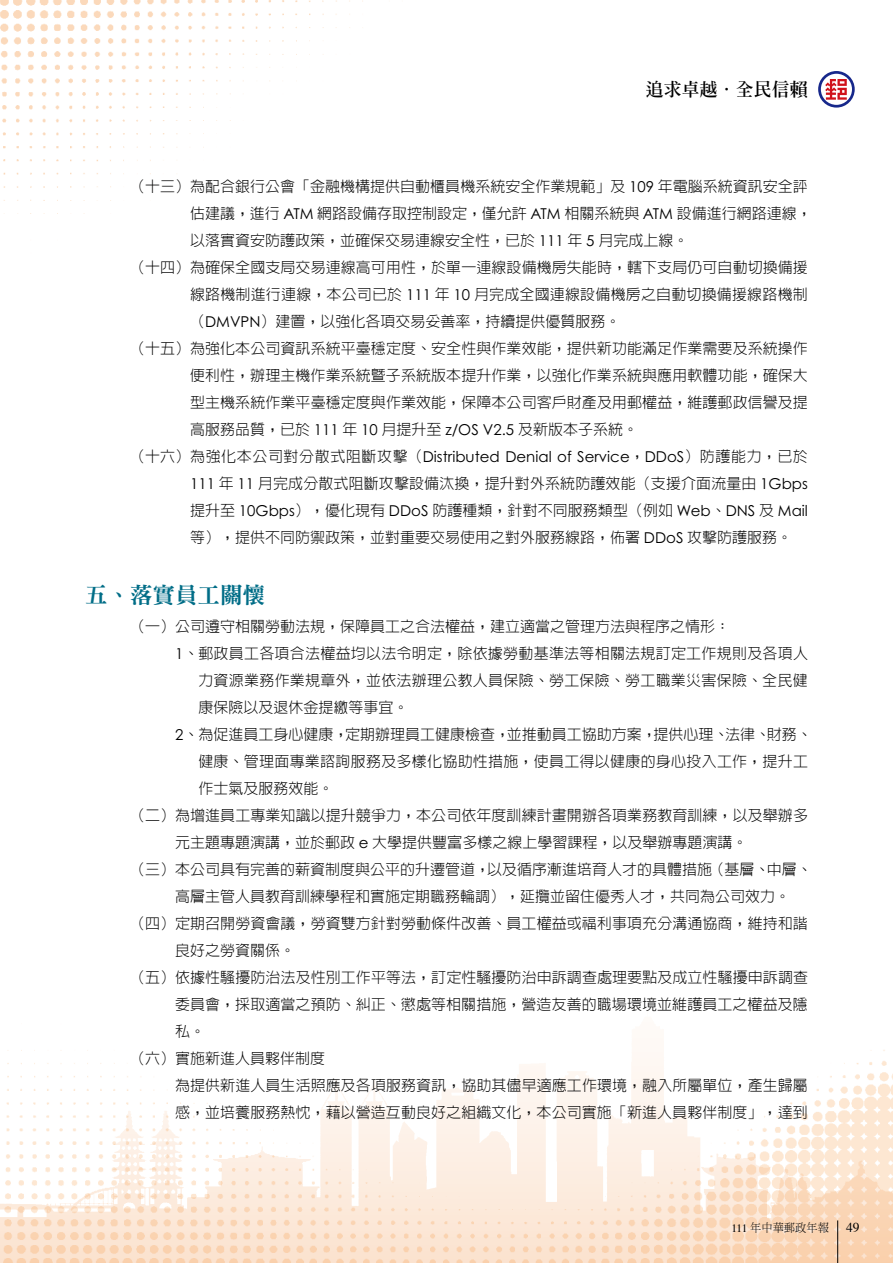
<style>
.page{position:relative;width:893px;height:1263px;background:#fff}
.page>*{position:absolute;margin:0;border:0;box-sizing:border-box;transform-origin:0 0}
.t1{font:22.5px "DF Ming Std W9";color:#006d87}
.t2{font:800 18px "AR Ming B5";color:#000}
.t3{font:300 15px/27px "AR Hei B5";letter-spacing:.005em;color:#000;text-align:justify}
.t4{font:15px "Century Gothic";color:#000}
.t5{font:13.5px "Times";color:#000}
.t6{font:300 11.25px "AR Ming B5";color:#000}
.s1{font-family:"Century Gothic";font-weight:400}
.s2{font-family:"AR Hei B5";font-weight:300}
.s3{font-family:"Times";font-weight:400}
</style>
<div class="page">
<img style="left:0;top:0;width:363px;height:214px">
<img style="left:0;top:1050px;width:893px;height:213px">
<svg style="left:818px;top:71px;width:37px;height:37px"></svg>
<hr style="left:837px;top:1220px;width:1px;height:43px;background:#000">
<p class="t2" style="left:646px;top:80px;width:163px">追求卓越．全民信賴</p>
<p class="t3" style="left:130px;top:173px;width:679px">（十三）為配合銀行公會「金融機構提供自動櫃員機系統安全作業規範」及 <span class="s1">109</span> 年電腦系統資訊安全評</p>
<p class="t3" style="left:190px;top:200px;width:623px">估建議，進行 <span class="s1">ATM</span> 網路設備存取控制設定，僅允許 <span class="s1">ATM</span> 相關系統與 <span class="s1">ATM</span> 設備進行網路連線，</p>
<p class="t3" style="left:190px;top:227px;width:500px">以落實資安防護政策，並確保交易連線安全性，已於 <span class="s1">111</span> 年 <span class="s1">5</span> 月完成上線。</p>
<p class="t3" style="left:130px;top:254px;width:679px">（十四）為確保全國支局交易連線高可用性，於單一連線設備機房失能時，轄下支局仍可自動切換備援</p>
<p class="t3" style="left:190px;top:281px;width:619px">線路機制進行連線，本公司已於 <span class="s1">111</span> 年 <span class="s1">10</span> 月完成全國連線設備機房之自動切換備援線路機制</p>
<p class="t3" style="left:190px;top:308px;width:432px">（<span class="s1">DMVPN</span>）建置，以強化各項交易妥善率，持續提供優質服務。</p>
<p class="t3" style="left:130px;top:335px;width:679px">（十五）為強化本公司資訊系統平臺穩定度、安全性與作業效能，提供新功能滿足作業需要及系統操作</p>
<p class="t3" style="left:190px;top:362px;width:619px">便利性，辦理主機作業系統暨子系統版本提升作業，以強化作業系統與應用軟體功能，確保大</p>
<p class="t3" style="left:190px;top:389px;width:619px">型主機系統作業平臺穩定度與作業效能，保障本公司客戶財產及用郵權益，維護郵政信譽及提</p>
<p class="t3" style="left:190px;top:416px;width:449px">高服務品質，已於 <span class="s1">111</span> 年 <span class="s1">10</span> 月提升至 <span class="s1">z/OS V2.5</span> 及新版本子系統。</p>
<p class="t4" style="left:130px;top:447px;width:679px"><span class="s2">（十六）為強化本公司對分散式阻斷攻擊（</span>Distributed Denial of Service<span class="s2">，</span>DDoS<span class="s2">）防護能力，已於</span></p>
<p class="t3" style="left:190px;top:470px;width:619px"><span class="s1">111</span> 年 <span class="s1">11</span> 月完成分散式阻斷攻擊設備汰換，提升對外系統防護效能（支援介面流量由 <span class="s1">1Gbps</span>提升至 <span class="s1">10Gbps</span>），優化現有 <span class="s1">DDoS</span> 防護種類，針對不同服務類型（例如 <span class="s1">Web</span>、<span class="s1">DNS</span> 及 <span class="s1">Mail</span>等），提供不同防禦政策，並對重要交易使用之對外服務線路，佈署 <span class="s1">DDoS</span> 攻擊防護服務。</p>
<h1 class="t1" style="left:85px;top:583px;width:181px">五、落實員工關懷</h1>
<p class="t3" style="left:130px;top:613px;width:601px">（一）公司遵守相關勞動法規，保障員工之合法權益，建立適當之管理方法與程序之情形：</p>
<p class="t3" style="left:175px;top:640px;width:634px"><span class="s1">1</span>、郵政員工各項合法權益均以法令明定，除依據勞動基準法等相關法規訂定工作規則及各項人</p>
<p class="t3" style="left:198px;top:667px;width:611px">力資源業務作業規章外，並依法辦理公教人員保險、勞工保險、勞工職業災害保險、全民健</p>
<p class="t3" style="left:198px;top:694px;width:211px">康保險以及退休金提繳等事宜。</p>
<p class="t3" style="left:175px;top:721px;width:638px"><span class="s1">2</span>、為促進員工身心健康，定期辦理員工健康檢查，並推動員工協助方案，提供心理、法律、財務、</p>
<p class="t3" style="left:198px;top:748px;width:611px">健康、管理面專業諮詢服務及多樣化協助性措施，使員工得以健康的身心投入工作，提升工</p>
<p class="t3" style="left:198px;top:775px;width:136px">作士氣及服務效能。</p>
<p class="t3" style="left:130px;top:802px;width:679px">（二）為增進員工專業知識以提升競爭力，本公司依年度訓練計畫開辦各項業務教育訓練，以及舉辦多</p>
<p class="t3" style="left:175px;top:829px;width:574px">元主題專題演講，並於郵政 <span class="s1">e</span> 大學提供豐富多樣之線上學習課程，以及舉辦專題演講。</p>
<p class="t3" style="left:130px;top:856px;width:683px">（三）本公司具有完善的薪資制度與公平的升遷管道，以及循序漸進培育人才的具體措施（基層、中層、</p>
<p class="t3" style="left:175px;top:883px;width:616px">高層主管人員教育訓練學程和實施定期職務輪調），延攬並留住優秀人才，共同為公司效力。</p>
<p class="t3" style="left:130px;top:910px;width:679px">（四）定期召開勞資會議，勞資雙方針對勞動條件改善、員工權益或福利事項充分溝通協商，維持和諧</p>
<p class="t3" style="left:175px;top:937px;width:121px">良好之勞資關係。</p>
<p class="t3" style="left:130px;top:964px;width:679px">（五）依據性騷擾防治法及性別工作平等法，訂定性騷擾防治申訴調查處理要點及成立性騷擾申訴調查</p>
<p class="t3" style="left:175px;top:991px;width:634px">委員會，採取適當之預防、糾正、懲處等相關措施，營造友善的職場環境並維護員工之權益及隱</p>
<p class="t3" style="left:175px;top:1018px;width:32px">私。</p>
<p class="t3" style="left:130px;top:1045px;width:196px">（六）實施新進人員夥伴制度</p>
<p class="t3" style="left:175px;top:1072px;width:634px">為提供新進人員生活照應及各項服務資訊，協助其儘早適應工作環境，融入所屬單位，產生歸屬</p>
<p class="t3" style="left:175px;top:1099px;width:634px">感，並培養服務熱忱，藉以營造互動良好之組織文化，本公司實施「新進人員夥伴制度」，達到</p>
<p class="t6" style="left:731px;top:1222px;width:99px"><span class="s3">111</span> 年中華郵政年報</p>
<p class="t5" style="left:846px;top:1214px;width:15px">49</p>
</div>
